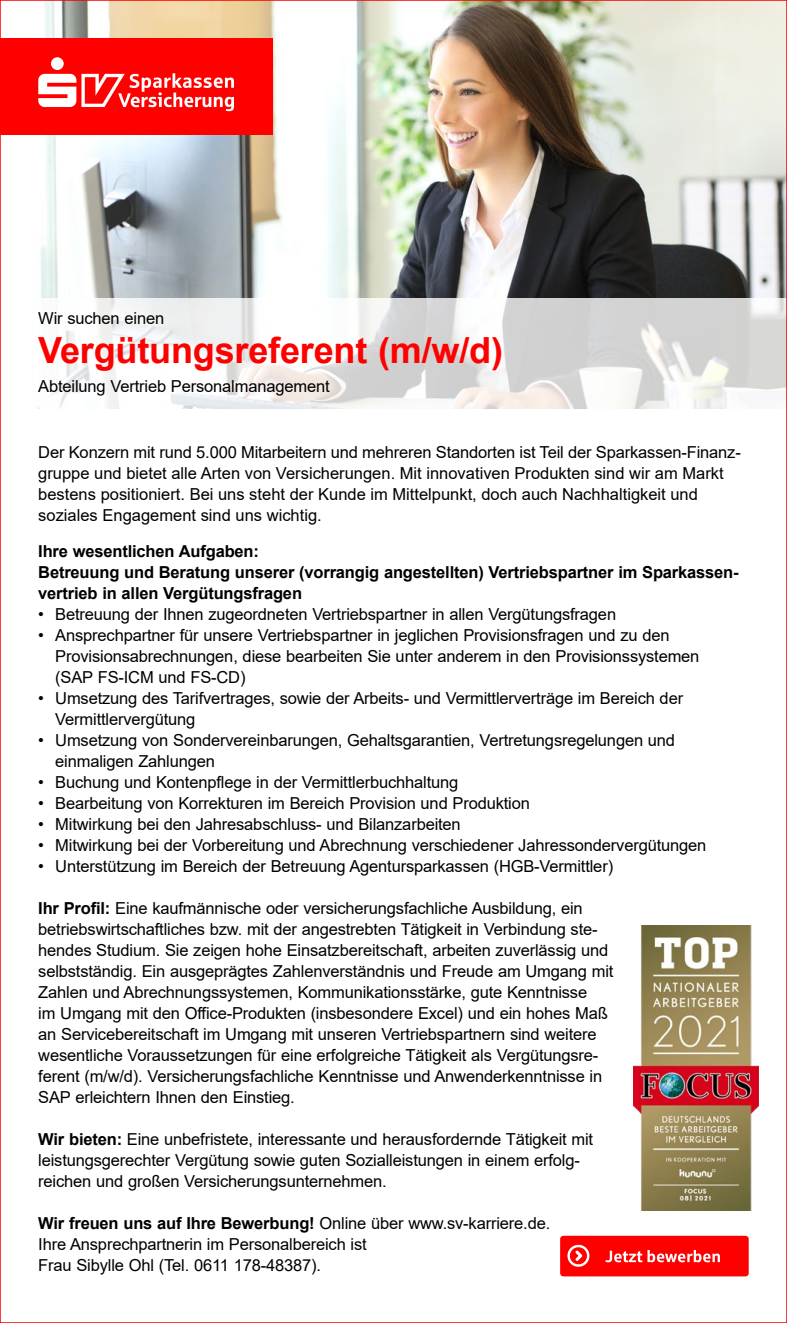
<style>
.page{position:relative;width:787px;height:1323px;background:#fff}
.page>*{position:absolute;margin:0;border:0;box-sizing:border-box;transform-origin:0 0}
.t1{font:700 36px "Arial";letter-spacing:-.005em;color:#f00}
.t2{font:16.5px/21px "Arial";letter-spacing:-.01em;color:#000}
.t3{font:700 16.5px/21px "Arial";letter-spacing:-.01em;color:#000}
.s1{font-weight:700}
</style>
<div class="page">
<img style="left:40px;top:2px;width:745px;height:296px">
<div style="left:0;top:38px;width:272px;height:97px;background:#f00"></div>
<svg style="left:38px;top:298px;width:747px;height:110px"></svg>
<div style="left:51px;top:57px;width:13px;height:13px;background:#fff;border-radius:50%"></div>
<svg style="left:38px;top:73px;width:196px;height:38px"></svg>
<img style="left:633px;top:925px;width:125px;height:285px">
<div style="left:560px;top:1235px;width:188px;height:41px;background:#f00;border-radius:3px"></div>
<svg style="left:567px;top:1244px;width:22px;height:22px"></svg>
<svg style="left:605px;top:1250px;width:115px;height:12px"></svg>
<p class="t2" style="left:38px;top:307px;width:127px">Wir suchen einen</p>
<h1 class="t1" style="left:38px;top:325px;width:466px">Vergütungsreferent (m/w/d)</h1>
<p class="t2" style="left:38px;top:376px;width:293px">Abteilung Vertrieb Personalmanagement</p>
<p class="t2" style="left:38px;top:441px;width:704px">Der Konzern mit rund 5.000 Mitarbeitern und mehreren Standorten ist Teil der Sparkassen-Finanz&shy;gruppe und bietet alle Arten von Versicherungen. Mit innovativen Produkten sind wir am Markt bestens positioniert. Bei uns steht der Kunde im Mittelpunkt, doch auch Nachhaltigkeit und soziales Engagement sind uns wichtig.</p>
<p class="t3" style="left:38px;top:540px;width:702px">Ihre wesentlichen Aufgaben:<br>Betreuung und Beratung unserer (vorrangig angestellten) Vertriebspartner im Sparkassen&shy;vertrieb in allen Vergütungsfragen</p>
<p class="t2" style="left:38px;top:603px;width:579px">• Betreuung der Ihnen zugeordneten Vertriebspartner in allen Vergütungsfragen</p>
<p class="t2" style="left:55px;top:624px;width:645px;text-indent:-17px">• Ansprechpartner für unsere Vertriebspartner in jeglichen Provisionsfragen und zu den<br>Provisionsabrechnungen, diese bearbeiten Sie unter anderem in den Provisionssystemen (SAP FS-ICM und FS-CD)</p>
<p class="t2" style="left:55px;top:687px;width:629px;text-indent:-17px">• Umsetzung des Tarifvertrages, sowie der Arbeits- und Vermittlerverträge im Bereich der<br>Vermittlervergütung</p>
<p class="t2" style="left:55px;top:729px;width:621px;text-indent:-17px">• Umsetzung von Sondervereinbarungen, Gehaltsgarantien, Vertretungsregelungen und einmaligen Zahlungen</p>
<p class="t2" style="left:38px;top:771px;width:421px">• Buchung und Kontenpflege in der Vermittlerbuchhaltung</p>
<p class="t2" style="left:38px;top:792px;width:493px">• Bearbeitung von Korrekturen im Bereich Provision und Produktion</p>
<p class="t2" style="left:38px;top:813px;width:424px">• Mitwirkung bei den Jahresabschluss- und Bilanzarbeiten</p>
<p class="t2" style="left:38px;top:834px;width:669px">• Mitwirkung bei der Vorbereitung und Abrechnung verschiedener Jahressondervergütungen</p>
<p class="t2" style="left:38px;top:855px;width:576px">• Unterstützung im Bereich der Betreuung Agentursparkassen (HGB-Vermittler)</p>
<p class="t2" style="left:38px;top:897px;width:576px"><span class="s1">Ihr Profil:</span> Eine kaufmännische oder versicherungsfachliche Ausbildung, ein betriebswirtschaftliches bzw. mit der angestrebten Tätigkeit in Verbindung ste&shy;hendes Studium. Sie zeigen hohe Einsatzbereitschaft, arbeiten zuverlässig und selbstständig. Ein ausgeprägtes Zahlenverständnis und Freude am Umgang mit Zahlen und Abrechnungssystemen, Kommunikationsstärke, gute Kenntnisse<br>im Umgang mit den Office-Produkten (insbesondere Excel) und ein hohes Maß an Servicebereitschaft im Umgang mit unseren Vertriebspartnern sind weitere wesentliche Voraussetzungen für eine erfolgreiche Tätigkeit als Vergütungsre&shy;ferent (m/w/d). Versicherungsfachliche Kenntnisse und Anwenderkenntnisse in SAP erleichtern Ihnen den Einstieg.</p>
<p class="t2" style="left:38px;top:1128px;width:556px"><span class="s1">Wir bieten:</span> Eine unbefristete, interessante und herausfordernde Tätigkeit mit leistungsgerechter Vergütung sowie guten Sozialleistungen in einem erfolg&shy;reichen und großen Versicherungsunternehmen.</p>
<p class="t2" style="left:38px;top:1212px;width:513px"><span class="s1">Wir freuen uns auf Ihre Bewerbung!</span> Online über www.sv-karriere.de.<br>Ihre Ansprechpartnerin im Personalbereich ist<br>Frau Sibylle Ohl (Tel. 0611 178-48387).</p>
</div>
